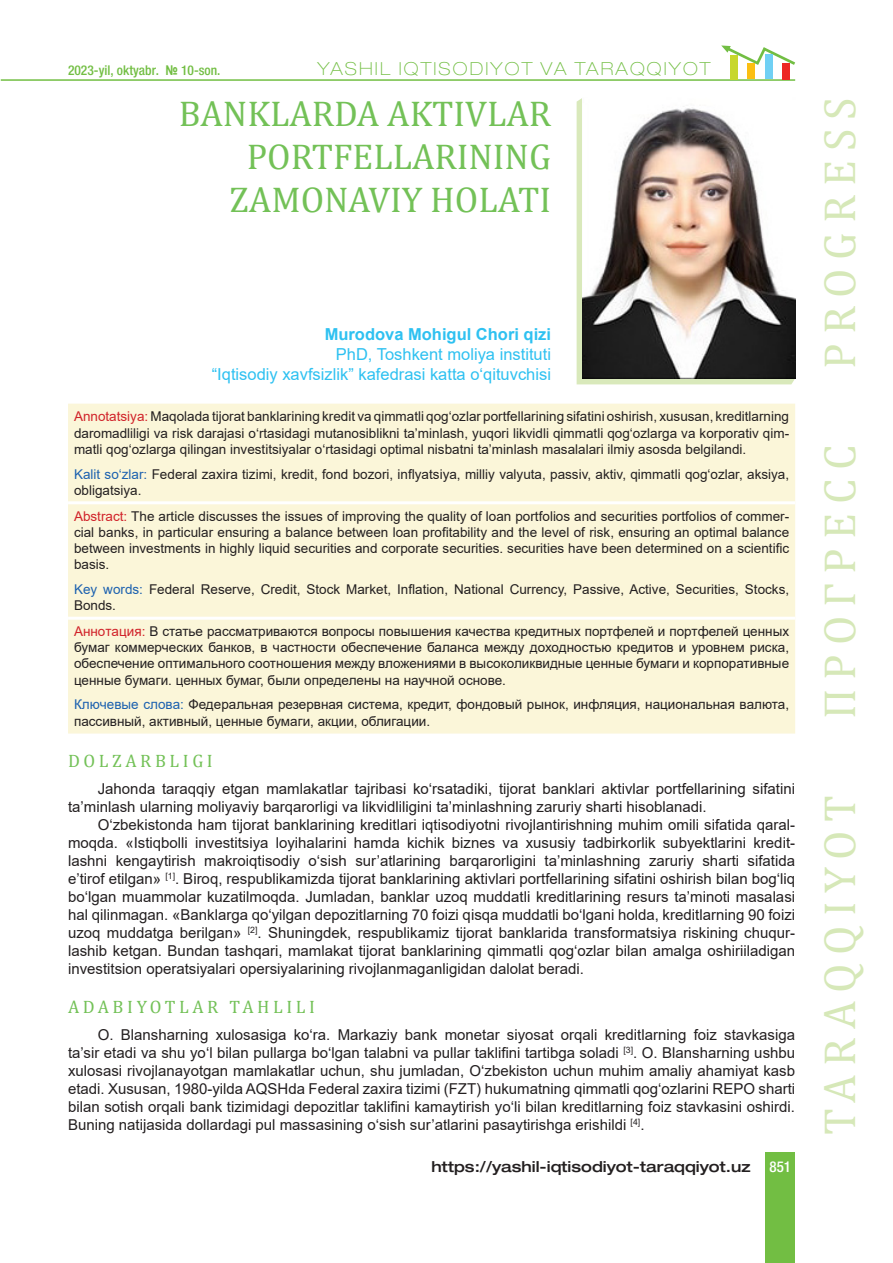
<style>
.page{position:relative;width:893px;height:1263px;background:#fff}
.page>*{position:absolute;margin:0;border:0;box-sizing:border-box;transform-origin:0 0}
.t1{font:45px "Cambria";letter-spacing:.2em;color:#d6e8b8}
.Maqola_Sarlavhasi{font:36px/43.2px "Cambria";color:#73c157;text-align:right}
.t2{font:100 expanded 18px "Helvetica Neue LT Pro";letter-spacing:.12em;color:#72be43}
.Ichki_Sarlavha{font:18px "Cambria";letter-spacing:.2em;color:#73c157}
.Maqola_Avtori{font:16.5px "Arial";color:#2ec1f1}
.Maqola_Avtori-2{font:700 16.5px "Arial";color:#2ec1f1}
.t3{font:15px/18px "Arial";color:#231f20;text-align:justify}
.t4{font:500 expanded 15px "Helvetica Neue LT Pro";color:#231f20}
.t5{font:500 condensed 15px "Helvetica Neue LT Pro";color:#fff}
.t6{font:13.5px/16.2px "Arial";color:#231f20;text-align:justify}
.t7{font:500 condensed 13.5px "Helvetica Neue LT Pro";color:#72be43}
.s1{font-family:"Arial Narrow";font-weight:700;font-stretch:normal}
.s2{color:#d1232a}
.s3{color:#1c61af}
</style>
<div class="page">
<div style="left:765px;top:1152px;width:30px;height:111px;background:#72be43"></div>
<hr style="left:1px;top:79px;width:794px;height:2px;background:#72be43">
<svg style="left:721px;top:45px;width:74px;height:20px"></svg>
<div style="left:782px;top:63px;width:7px;height:16px;background:#ed2825"></div>
<div style="left:765px;top:54px;width:7px;height:25px;background:#70d0f4"></div>
<div style="left:748px;top:64px;width:7px;height:15px;background:#fbbf12"></div>
<div style="left:730px;top:55px;width:8px;height:24px;background:#c7d72c"></div>
<div style="left:68px;top:404px;width:727px;height:329px;background:#fbf6d9"></div>
<hr style="left:68px;top:501px;width:727px;height:3px;background:#fff">
<hr style="left:68px;top:617px;width:727px;height:3px;background:#fff">
<svg style="left:577px;top:98px;width:218px;height:286px;background:#c8d5af"></svg>
<img style="left:583px;top:98px;width:212px;height:280px">
<p class="t7" style="left:68px;top:62px;width:154px">2023-yil, oktyabr. <span class="s1">№</span> 10-son.</p>
<p class="t2" style="left:317px;top:58px;width:395px">YASHIL IQTISODIYOT VA TARAQQIYOT</p>
<p class="Maqola_Sarlavhasi" style="left:179px;top:92px;width:374px">BANKLARDA AKTIVLAR<br>PORTFELLARINING<br>ZAMONAVIY HOLATI</p>
<p class="Maqola_Avtori-2" style="left:325px;top:323px;width:228px">Murodova Mohigul Chori qizi</p>
<p class="Maqola_Avtori" style="left:336px;top:343px;width:217px">PhD, Toshkent moliya instituti</p>
<p class="Maqola_Avtori" style="left:212px;top:362px;width:341px">“Iqtisodiy xavfsizlik” kafedrasi katta o‘qituvchisi</p>
<p class="t6" style="left:74px;top:409px;width:717px"><span class="s2">Annotatsiya:</span> Maqolada tijorat banklarining kredit va qimmatli qog‘ozlar portfellarining sifatini oshirish, xususan, kreditlarning daromadliligi va risk darajasi o‘rtasidagi mutanosiblikni ta’minlash, yuqori likvidli qimmatli qog‘ozlarga va korporativ qim&shy;matli qog‘ozlarga qilingan investitsiyalar o‘rtasidagi optimal nisbatni ta’minlash masalalari ilmiy asosda belgilandi.</p>
<p class="t6" style="left:74px;top:466px;width:717px"><span class="s3">Kalit so‘zlar:</span> Federal zaxira tizimi, kredit, fond bozori, inflyatsiya, milliy valyuta, passiv, aktiv, qimmatli qog‘ozlar, aksiya, obligatsiya.</p>
<p class="t6" style="left:74px;top:508px;width:717px"><span class="s2">Abstract:</span> The article discusses the issues of improving the quality of loan portfolios and securities portfolios of commer&shy;cial banks, in particular ensuring a balance between loan profitability and the level of risk, ensuring an optimal balance between investments in highly liquid securities and corporate securities. securities have been determined on a scientific basis.</p>
<p class="t6" style="left:74px;top:581px;width:717px"><span class="s3">Key words:</span> Federal Reserve, Credit, Stock Market, Inflation, National Currency, Passive, Active, Securities, Stocks,<br>Bonds.</p>
<p class="t6" style="left:74px;top:623px;width:717px"><span class="s2">Аннотация:</span> В статье рассматриваются вопросы повышения качества кредитных портфелей и портфелей ценных бумаг коммерческих банков, в частности обеспечение баланса между доходностью кредитов и уровнем риска, обеспечение оптимального соотношения между вложениями в высоколиквидные ценные бумаги и корпоративные ценные бумаги. ценных бумаг, были определены на научной основе.</p>
<p class="t6" style="left:74px;top:696px;width:717px"><span class="s3">Ключевые слова:</span> Федеральная резервная система, кредит, фондовый рынок, инфляция, национальная валюта, пассивный, активный, ценные бумаги, акции, облигации.</p>
<p class="Ichki_Sarlavha" style="left:68px;top:750px;width:146px">DOLZARBLIGI</p>
<p class="t3" style="left:68px;top:779px;width:729px;text-indent:30px">Jahonda taraqqiy etgan mamlakatlar tajribasi ko‘rsatadiki, tijorat banklari aktivlar portfellarining sifatini ta’minlash ularning moliyaviy barqarorligi va likvidliligini ta’minlashning zaruriy sharti hisoblanadi.</p>
<p class="t3" style="left:68px;top:815px;width:729px;text-indent:30px">O‘zbekistonda ham tijorat banklarining kreditlari iqtisodiyotni rivojlantirishning muhim omili sifatida qaral&shy;moqda. «Istiqbolli investitsiya loyihalarini hamda kichik biznes va xususiy tadbirkorlik subyektlarini kredit&shy;lashni kengaytirish makroiqtisodiy o‘sish sur’atlarining barqarorligini ta’minlashning zaruriy sharti sifatida e’tirof etilgan» <sup>[1]</sup>. Biroq, respublikamizda tijorat banklarining aktivlari portfellarining sifatini oshirish bilan bog‘liq bo‘lgan muammolar kuzatilmoqda. Jumladan, banklar uzoq muddatli kreditlarining resurs ta’minoti masalasi hal qilinmagan. «Banklarga qo‘yilgan depozitlarning 70 foizi qisqa muddatli bo‘lgani holda, kreditlarning 90 foizi uzoq muddatga berilgan» <sup>[2]</sup>. Shuningdek, respublikamiz tijorat banklarida transformatsiya riskining chuqur&shy;lashib ketgan. Bundan tashqari, mamlakat tijorat banklarining qimmatli qog‘ozlar bilan amalga oshiriiladigan investitsion operatsiyalari opersiyalarining rivojlanmaganligidan dalolat beradi.</p>
<p class="Ichki_Sarlavha" style="left:68px;top:996px;width:249px">ADABIYOTLAR TAHLILI</p>
<p class="t3" style="left:68px;top:1025px;width:729px;text-indent:30px">O. Blansharning xulosasiga ko‘ra. Markaziy bank monetar siyosat orqali kreditlarning foiz stavkasiga ta’sir etadi va shu yo‘l bilan pullarga bo‘lgan talabni va pullar taklifini tartibga soladi <sup>[3]</sup>. O. Blansharning ushbu xulosasi rivojlanayotgan mamlakatlar uchun, shu jumladan, O‘zbekiston uchun muhim amaliy ahamiyat kasb etadi. Xususan, 1980-yilda AQSHda Federal zaxira tizimi (FZT) hukumatning qimmatli qog‘ozlarini RЕPO sharti bilan sotish orqali bank tizimidagi depozitlar taklifini kamaytirish yo‘li bilan kreditlarning foiz stavkasini oshirdi.<br>Buning natijasida dollardagi pul massasining o‘sish sur’atlarini pasaytirishga erishildi <sup>[4]</sup>.</p>
<p class="t4" style="left:432px;top:1157px;width:320px">https://yashil-iqtisodiyot-taraqqiyot.uz</p>
<p class="t5" style="left:769px;top:1157px;width:23px">851</p>
<h1 class="t1" style="left:813px;top:369px;width:272px;rotate:-90deg">PROGRESS</h1>
<h1 class="t1" style="left:813px;top:719px;width:276px;rotate:-90deg">ПРОГРЕСС</h1>
<h1 class="t1" style="left:813px;top:1135px;width:342px;rotate:-90deg">TARAQQIYOT</h1>
</div>
